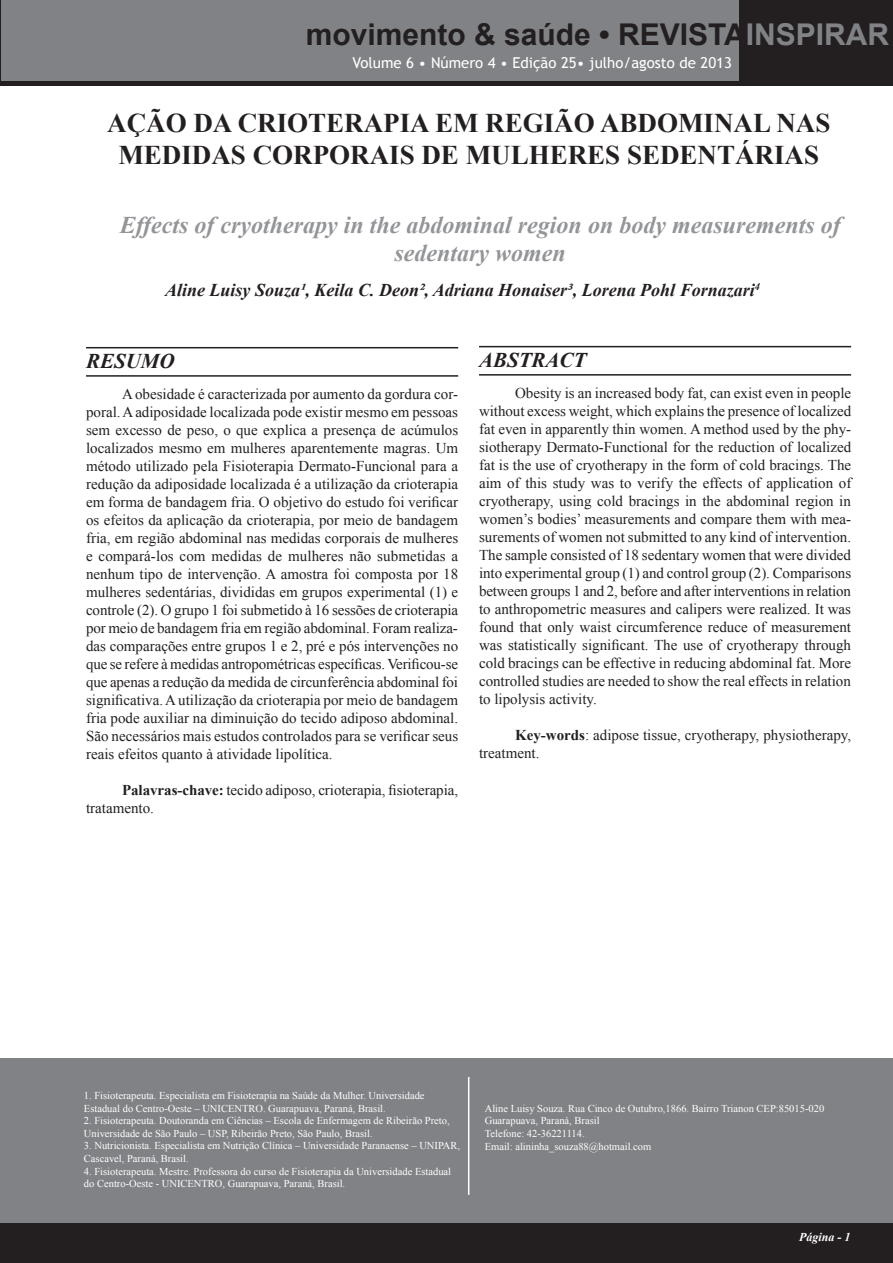
<style>
.page{position:relative;width:893px;height:1263px;background:#fff}
.page>*{position:absolute;margin:0;border:0;box-sizing:border-box;transform-origin:0 0}
.t1{font:700 30px "Arial";color:#231f20}
.t2{font:700 27px/32.4px "Times New Roman";color:#231f20;text-align:center}
.t3{font:italic 700 24px/28.8px "Times New Roman";color:#939598;text-align:center}
.t4{font:italic 700 21px "Times New Roman";color:#231f20}
.t5{font:italic 700 18px "Times New Roman";color:#231f20}
.t6{font:15px/18px "Times New Roman";color:#231f20;text-align:justify}
.t7{font:15px "Trebuchet MS";color:#fff}
.t8{font:italic 700 12px "Times New Roman";color:#fff}
.t9{font:10.5px/12.6px "Times New Roman";color:#fff}
.s1{color:#808285}
.s2{font-weight:700}
</style>
<div class="page">
<div style="left:0;top:1220px;width:893px;height:43px;background:#231f20"></div>
<div style="left:0;top:0;width:893px;height:85px;background:#231f20"></div>
<div style="left:2px;top:0;width:737px;height:80px;background:#808285"></div>
<div style="left:0;top:1058px;width:893px;height:164px;background:#808285"></div>
<hr style="left:86px;top:347px;width:372px;height:1px;background:#231f20">
<hr style="left:86px;top:375px;width:372px;height:2px;background:#231f20">
<hr style="left:468px;top:1077px;width:1px;height:118px;background:#fff">
<hr style="left:479px;top:346px;width:372px;height:1px;background:#231f20">
<hr style="left:479px;top:374px;width:372px;height:2px;background:#231f20">
<h1 class="t1" style="left:306px;top:15px;width:585px">movimento &amp; saúde • REVISTA<span class="s1">INSPIRAR</span></h1>
<p class="t7" style="left:353px;top:54px;width:381px">Volume 6 • Número 4 • Edição 25• julho/agosto de 2013</p>
<h2 class="t2" style="left:107px;top:106px;width:725px">AÇÃO DA CRIOTERAPIA EM REGIÃO ABDOMINAL NAS<br>MEDIDAS CORPORAIS DE MULHERES SEDENTÁRIAS</h2>
<h3 class="t3" style="left:120px;top:209px;width:722px">Effects of cryotherapy in the abdominal region on body measurements of sedentary women</h3>
<p class="t5" style="left:165px;top:277px;width:596px">Aline Luisy Souza¹, Keila C. Deon², Adriana Honaiser³, Lorena Pohl Fornazari<sup>4</sup></p>
<h3 class="t4" style="left:86px;top:346px;width:90px">RESUMO</h3>
<p class="t6" style="left:86px;top:385px;width:374px;text-indent:36px">A obesidade é caracterizada por aumento da gordura cor&shy;poral. A adiposidade localizada pode existir mesmo em pessoas sem excesso de peso, o que explica a presença de acúmulos localizados mesmo em mulheres aparentemente magras. Um método utilizado pela Fisioterapia Dermato-Funcional para a redução da adiposidade localizada é a utilização da crioterapia em forma de bandagem fria. O objetivo do estudo foi verificar os efeitos da aplicação da crioterapia, por meio de bandagem fria, em região abdominal nas medidas corporais de mulheres e compará-los com medidas de mulheres não submetidas a nenhum tipo de intervenção. A amostra foi composta por 18 mulheres sedentárias, divididas em grupos experimental (1) e controle (2). O grupo 1 foi submetido à 16 sessões de crioterapia por meio de bandagem fria em região abdominal. Foram realiza&shy;das comparações entre grupos 1 e 2, pré e pós intervenções no que se refere à medidas antropométricas específicas. Verificou-se que apenas a redução da medida de circunferência abdominal foi significativa. A utilização da crioterapia por meio de bandagem fria pode auxiliar na diminuição do tecido adiposo abdominal.<br>São necessários mais estudos controlados para se verificar seus reais efeitos quanto à atividade lipolítica.</p>
<p class="t6" style="left:86px;top:781px;width:374px;text-indent:36px"><span class="s2">Palavras-chave:</span> tecido adiposo, crioterapia, fisioterapia, tratamento.</p>
<h3 class="t4" style="left:479px;top:345px;width:109px">ABSTRACT</h3>
<p class="t6" style="left:479px;top:384px;width:374px;text-indent:36px">Obesity is an increased body fat, can exist even in people without excess weight, which explains the presence of localized fat even in apparently thin women. A method used by the phy&shy;siotherapy Dermato-Functional for the reduction of localized fat is the use of cryotherapy in the form of cold bracings. The aim of this study was to verify the effects of application of cryotherapy, using cold bracings in the abdominal region in women’s bodies’ measurements and compare them with mea&shy;surements of women not submitted to any kind of intervention.<br>The sample consisted of 18 sedentary women that were divided into experimental group (1) and control group (2). Comparisons between groups 1 and 2, before and after interventions in relation to anthropometric measures and calipers were realized. It was found that only waist circumference reduce of measurement was statistically significant. The use of cryotherapy through cold bracings can be effective in reducing abdominal fat. More controlled studies are needed to show the real effects in relation to lipolysis activity.</p>
<p class="t6" style="left:479px;top:726px;width:374px;text-indent:36px"><span class="s2">Key-words</span>: adipose tissue, cryotherapy, physiotherapy, treatment.</p>
<p class="t9" style="left:84px;top:1089px;width:342px">1. Fisioterapeuta. Especialista em Fisioterapia na Saúde da Mulher. Universidade<br>Estadual do Centro-Oeste – UNICENTRO. Guarapuava, Paraná, Brasil.</p>
<p class="t9" style="left:84px;top:1114px;width:367px">2. Fisioterapeuta. Doutoranda em Ciências – Escola de Enfermagem de Ribeirão Preto,<br>Universidade de São Paulo – USP, Ribeirão Preto, São Paulo, Brasil.</p>
<p class="t9" style="left:84px;top:1139px;width:378px">3. Nutricionista. Especialista em Nutrição Clínica – Universidade Paranaense – UNIPAR,<br>Cascavel, Paraná, Brasil.</p>
<p class="t9" style="left:84px;top:1164px;width:369px">4. Fisioterapeuta. Mestre. Professora do curso de Fisioterapia da Universidade Estadual do Centro-Oeste - UNICENTRO, Guarapuava, Paraná, Brasil.</p>
<p class="t9" style="left:485px;top:1102px;width:341px">Aline Luisy Souza. Rua Cinco de Outubro,1866. Bairro Trianon CEP:85015-020<br>Guarapuava, Paraná, Brasil<br>Telefone: 42-36221114.<br>Email: alininha_souza88@hotmail.com</p>
<p class="t8" style="left:799px;top:1229px;width:53px">Página - 1</p>
</div>
